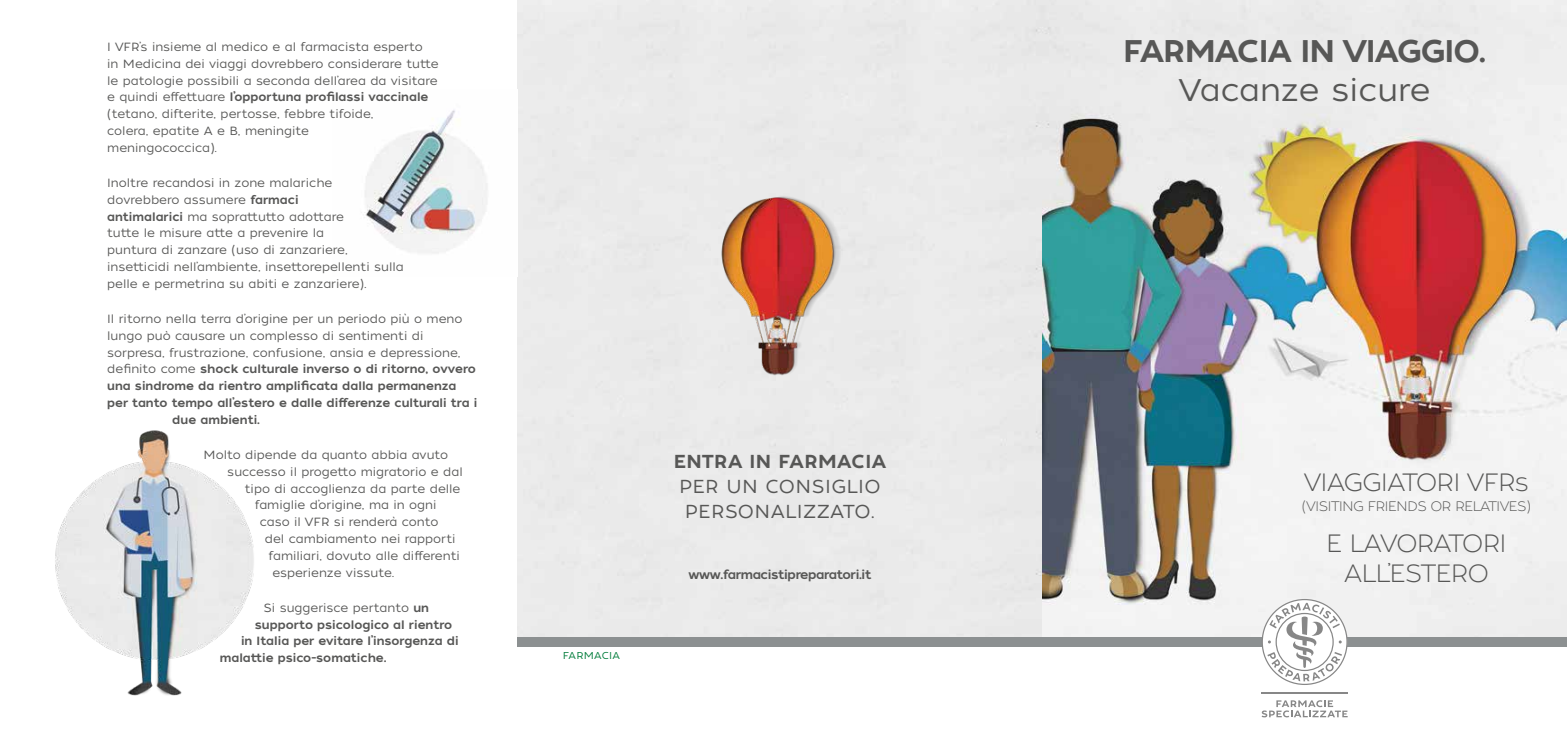
<style>
.page{position:relative;width:1567px;height:745px;background:#fff}
.page>*{position:absolute;margin:0;border:0;box-sizing:border-box;transform-origin:0 0}
.t1{font:31.25px "Tide Sans 500 Dudette";letter-spacing:-.03em;color:#575756}
.t2{font:31.25px "Tide Sans 300 Lil Kahuna";color:#575756}
.t3{font:25px/30px "Tide Sans 200 Lil Mondo";letter-spacing:-.05em;color:#575756;text-align:center}
.t4{font:18.75px/25px "Tide Sans 300 Lil Kahuna";letter-spacing:.02em;color:#575756;text-align:center}
.t5{font:18.75px "Tide Sans 500 Dudette";letter-spacing:.02em;color:#575756}
.t6{font:13.75px "Tide Sans 200 Lil Mondo";letter-spacing:-.06em;color:#575756}
.t7{font:12.5px "Tide Sans 500 Dudette";letter-spacing:-.03em;color:#575756}
.t8{font:11.88px/16.9px "Tide Sans 300 Lil Kahuna";color:#575756}
.t9{font:11.88px "Tide Sans 500 Dudette";color:#575756}
.t10{font:10px "Tide Sans 300 Lil Kahuna";letter-spacing:.02em;color:#007c3a}
.s1{font-family:"Tide Sans 300 Lil Kahuna"}
.s2{font-family:"Tide Sans 500 Dudette"}
</style>
<div class="page">
<img style="left:517px;top:0;width:1049px;height:636px">
<div style="left:517px;top:636px;width:1049px;height:10px;background:#8c9091"></div>
<hr style="left:1261px;top:691px;width:86px;height:1px;background:#878787">
<svg style="left:1261px;top:700px;width:86px;height:17px"></svg>
<svg style="left:1261px;top:598px;width:86px;height:86px"></svg>
<img style="left:717px;top:180px;width:126px;height:206px">
<img style="left:364px;top:110px;width:124px;height:144px">
<img style="left:55px;top:430px;width:199px;height:266px">
<p class="t8" style="left:107px;top:38px;width:333px">I VFR’s insieme al medico e al farmacista esperto<br>in Medicina dei viaggi dovrebbero considerare tutte le patologie possibili a seconda dell’area da visitare</p>
<p class="t9" style="left:107px;top:90px;width:323px"><span class="s1">e quindi effettuare</span> l’opportuna profilassi vaccinale</p>
<p class="t8" style="left:107px;top:106px;width:268px">(tetano, difterite, pertosse, febbre tifoide, colera, epatite A e B, meningite meningococcica).</p>
<p class="t8" style="left:107px;top:174px;width:298px">Inoltre recandosi in zone malariche dovrebbero assumere <span class="s2">farmaci<br>antimalarici</span> ma soprattutto adottare<br>tutte le misure atte a prevenire la<br>puntura di zanzare (uso di zanzariere, insetticidi nell’ambiente, insettorepellenti sulla pelle e permetrina su abiti e zanzariere).</p>
<p class="t8" style="left:107px;top:310px;width:357px">Il ritorno nella terra d’origine per un periodo più o meno lungo può causare un complesso di sentimenti di sorpresa, frustrazione, confusione, ansia e depressione,</p>
<p class="t9" style="left:107px;top:361px;width:370px"><span class="s1">definito come</span> shock culturale inverso o di ritorno, ovvero</p>
<p class="t9" style="left:107px;top:378px;width:351px">una sindrome da rientro amplificata dalla permanenza</p>
<p class="t9" style="left:107px;top:395px;width:371px">per tanto tempo all’estero e dalle differenze culturali tra i</p>
<p class="t9" style="left:172px;top:412px;width:89px">due ambienti.</p>
<p class="t8" style="left:203px;top:446px;width:246px">Molto dipende da quanto abbia avuto</p>
<p class="t8" style="left:227px;top:463px;width:237px">successo il progetto migratorio e dal</p>
<p class="t8" style="left:245px;top:480px;width:217px">tipo di accoglienza da parte delle</p>
<p class="t8" style="left:255px;top:497px;width:183px">famiglie d’origine, ma in ogni</p>
<p class="t8" style="left:260px;top:513px;width:180px">caso il VFR si renderà conto</p>
<p class="t8" style="left:265px;top:530px;width:192px">del cambiamento nei rapporti</p>
<p class="t8" style="left:268px;top:547px;width:193px">familiari, dovuto alle differenti</p>
<p class="t8" style="left:272px;top:564px;width:124px">esperienze vissute.</p>
<p class="t8" style="left:263px;top:599px;width:167px">Si suggerisce pertanto <span class="s2">un</span></p>
<p class="t9" style="left:255px;top:616px;width:199px">supporto psicologico al rientro</p>
<p class="t9" style="left:241px;top:633px;width:219px">in Italia per evitare l’insorgenza di</p>
<p class="t9" style="left:220px;top:650px;width:168px">malattie psico-somatiche.</p>
<p class="t10" style="left:562px;top:649px;width:59px">FARMACIA</p>
<h3 class="t5" style="left:673px;top:449px;width:214px">ENTRA IN FARMACIA</h3>
<h3 class="t4" style="left:679px;top:474px;width:203px">PER UN CONSIGLIO<br>PERSONALIZZATO.</h3>
<p class="t7" style="left:688px;top:566px;width:184px">www.farmacistipreparatori.it</p>
<h1 class="t1" style="left:1123px;top:31px;width:364px">FARMACIA IN VIAGGIO.</h1>
<h1 class="t2" style="left:1178px;top:70px;width:253px">Vacanze sicure</h1>
<h2 class="t3" style="left:1303px;top:467px;width:227px">VIAGGIATORI VFRs</h2>
<p class="t6" style="left:1301px;top:497px;width:231px">(VISITING FRIENDS OR RELATIVES)</p>
<h2 class="t3" style="left:1325px;top:528px;width:183px">E LAVORATORI<br>ALL’ESTERO</h2>
</div>
